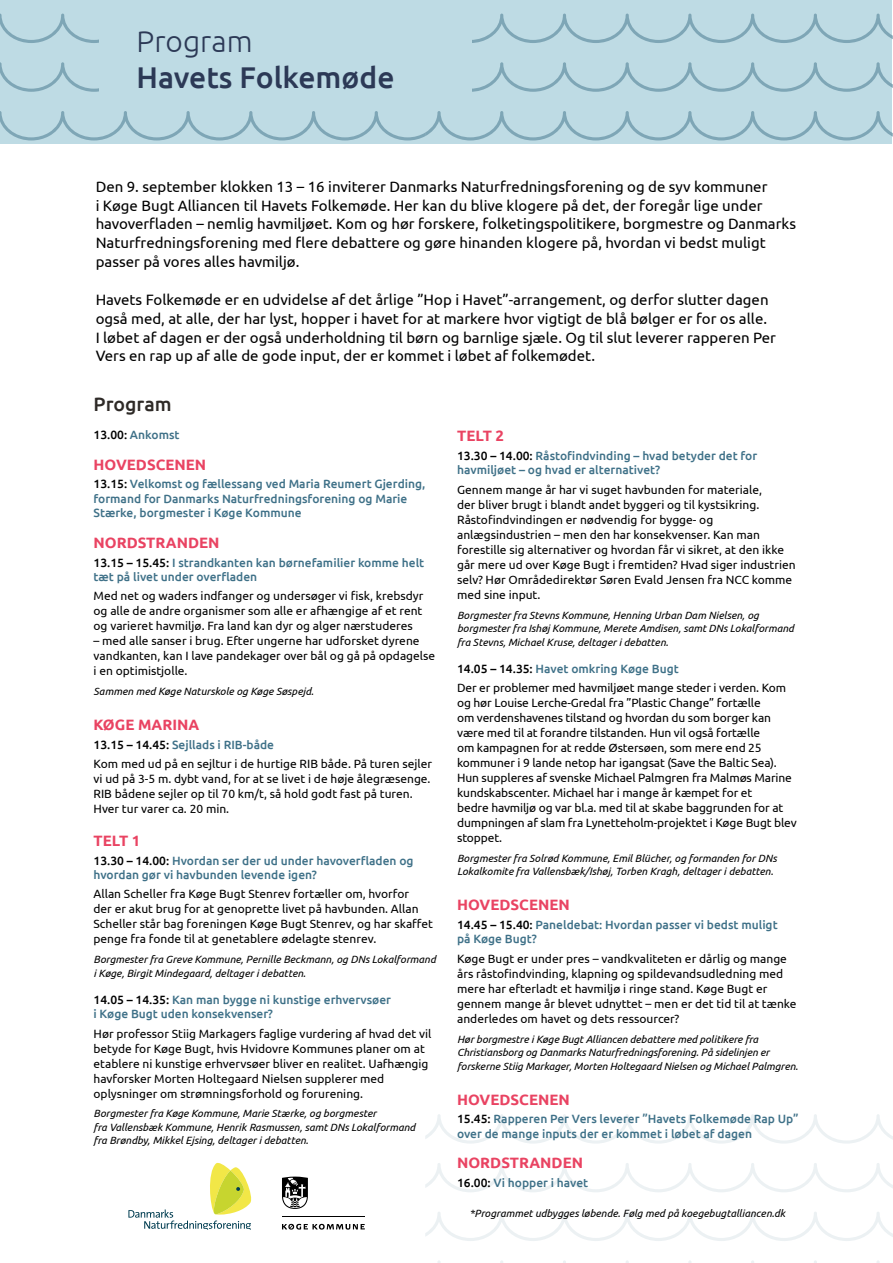
<style>
.page{position:relative;width:893px;height:1263px;background:#fff}
.page>*{position:absolute;margin:0;border:0;box-sizing:border-box;transform-origin:0 0}
.Undetitel{font:500 30px "Ubuntu";color:#2c3956}
.Titel{font:300 30px "Ubuntu";color:#2c3956}
.t1{font:500 19.5px "Ubuntu";color:#2e2a27}
.Brød{font:15px/18.8px "Ubuntu";color:#000}
.Paragraph_Style_1{font:700 15px "Ubuntu";color:#e94362}
.Program_brød{font:12px/15px "Ubuntu";color:#000}
.Program_fed{font:500 12px/14.4px "Ubuntu";color:#3f7188}
.Program_italic{font:italic 10.5px/13.5px "Ubuntu";color:#000}
.Program_brød-2{font:italic 10.5px "Ubuntu";color:#000}
.s1{color:#000}
</style>
<div class="page">
<svg style="left:425px;top:1212px;width:468px;height:29px"></svg>
<svg style="left:425px;top:1163px;width:468px;height:29px"></svg>
<svg style="left:425px;top:1114px;width:468px;height:29px"></svg>
<svg style="left:438px;top:1260px;width:442px;height:3px"></svg>
<div style="left:1px;top:0;width:891px;height:144px;background:#bedbe4"></div>
<svg style="left:0;top:62px;width:893px;height:30px"></svg>
<svg style="left:0;top:14px;width:893px;height:29px"></svg>
<svg style="left:0;top:111px;width:893px;height:29px"></svg>
<div style="left:100px;top:8px;width:372px;height:102px;background:#bedbe4"></div>
<svg style="left:128px;top:1163px;width:123px;height:66px"></svg>
<svg style="left:282px;top:1224px;width:83px;height:5px"></svg>
<svg style="left:282px;top:1176px;width:26px;height:33px"></svg>
<hr style="left:282px;top:1216px;width:83px;height:1px;background:#000">
<h1 class="Titel" style="left:137px;top:23px;width:118px">Program</h1>
<h2 class="Undetitel" style="left:137px;top:58px;width:259px">Havets Folkemøde</h2>
<p class="Brød" style="left:96px;top:177px;width:702px">Den 9. september klokken 13 – 16 inviterer Danmarks Naturfredningsforening og de syv kommuner<br>i Køge Bugt Alliancen til Havets Folkemøde. Her kan du blive klogere på det, der foregår lige under havoverfladen – nemlig havmiljøet. Kom og hør forskere, folketingspolitikere, borgmestre og Danmarks Naturfredningsforening med flere debattere og gøre hinanden klogere på, hvordan vi bedst muligt passer på vores alles havmiljø.</p>
<p class="Brød" style="left:96px;top:290px;width:682px">Havets Folkemøde er en udvidelse af det årlige ”Hop i Havet”-arrangement, og derfor slutter dagen også med, at alle, der har lyst, hopper i havet for at markere hvor vigtigt de blå bølger er for os alle.<br>I løbet af dagen er der også underholdning til børn og barnlige sjæle. Og til slut leverer rapperen Per Vers en rap up af alle de gode input, der er kommet i løbet af folkemødet.</p>
<h2 class="t1" style="left:94px;top:391px;width:80px">Program</h2>
<p class="Program_fed" style="left:94px;top:427px;width:88px"><span class="s1">13.00:</span> Ankomst</p>
<h4 class="Paragraph_Style_1" style="left:94px;top:455px;width:114px">HOVEDSCENEN</h4>
<p class="Program_fed" style="left:94px;top:476px;width:333px"><span class="s1">13.15:</span> Velkomst og fællessang ved Maria Reumert Gjerding, formand for Danmarks Naturfredningsforening og Marie<br>Stærke, borgmester i Køge Kommune</p>
<h4 class="Paragraph_Style_1" style="left:94px;top:534px;width:128px">NORDSTRANDEN</h4>
<p class="Program_fed" style="left:94px;top:555px;width:332px"><span class="s1">13.15 – 15.45:</span> I strandkanten kan børnefamilier komme helt tæt på livet under overfladen</p>
<p class="Program_brød" style="left:94px;top:588px;width:331px;text-align:justify">Med net og waders indfanger og undersøger vi fisk, krebsdyr og alle de andre organismer som alle er afhængige af et rent og varieret havmiljø. Fra land kan dyr og alger nærstuderes</p>
<p class="Program_brød" style="left:94px;top:633px;width:343px">– med alle sanser i brug. Efter ungerne har udforsket dyrene vandkanten, kan I lave pandekager over bål og gå på opdagelse i en optimistjolle.</p>
<p class="Program_italic" style="left:94px;top:684px;width:222px">Sammen med Køge Naturskole og Køge Søspejd.</p>
<h4 class="Paragraph_Style_1" style="left:94px;top:716px;width:107px">KØGE MARINA</h4>
<p class="Program_fed" style="left:94px;top:737px;width:182px"><span class="s1">13.15 – 14.45:</span> Sejllads i RIB-både</p>
<p class="Program_brød" style="left:94px;top:756px;width:340px">Kom med ud på en sejltur i de hurtige RIB både. På turen sejler vi ud på 3-5 m. dybt vand, for at se livet i de høje ålegræsenge.<br>RIB bådene sejler op til 70 km/t, så hold godt fast på turen.<br>Hver tur varer ca. 20 min.</p>
<h4 class="Paragraph_Style_1" style="left:94px;top:831px;width:48px">TELT 1</h4>
<p class="Program_fed" style="left:94px;top:853px;width:322px"><span class="s1">13.30 – 14.00:</span> Hvordan ser der ud under havoverfladen og hvordan gør vi havbunden levende igen?</p>
<p class="Program_brød" style="left:94px;top:886px;width:341px">Allan Scheller fra Køge Bugt Stenrev fortæller om, hvorfor<br>der er akut brug for at genoprette livet på havbunden. Allan Scheller står bag foreningen Køge Bugt Stenrev, og har skaffet penge fra fonde til at genetablere ødelagte stenrev.</p>
<p class="Program_italic" style="left:94px;top:952px;width:344px">Borgmester fra Greve Kommune, Pernille Beckmann, og DNs Lokalformand i Køge, Birgit Mindegaard, deltager i debatten.</p>
<p class="Program_fed" style="left:94px;top:992px;width:299px"><span class="s1">14.05 – 14.35:</span> Kan man bygge ni kunstige erhvervsøer i Køge Bugt uden konsekvenser?</p>
<p class="Program_brød" style="left:94px;top:1025px;width:339px">Hør professor Stiig Markagers faglige vurdering af hvad det vil betyde for Køge Bugt, hvis Hvidovre Kommunes planer om at etablere ni kunstige erhvervsøer bliver en realitet. Uafhængig havforsker Morten Holtegaard Nielsen supplerer med oplysninger om strømningsforhold og forurening.</p>
<p class="Program_italic" style="left:94px;top:1106px;width:323px">Borgmester fra Køge Kommune, Marie Stærke, og borgmester<br>fra Vallensbæk Kommune, Henrik Rasmussen, samt DNs Lokalformand fra Brøndby, Mikkel Ejsing, deltager i debatten.</p>
<h4 class="Paragraph_Style_1" style="left:457px;top:427px;width:48px">TELT 2</h4>
<p class="Program_fed" style="left:457px;top:448px;width:302px"><span class="s1">13.30 – 14.00:</span> Råstofindvinding – hvad betyder det for havmiljøet – og hvad er alternativet?</p>
<p class="Program_brød" style="left:457px;top:481px;width:340px">Gennem mange år har vi suget havbunden for materiale,<br>der bliver brugt i blandt andet byggeri og til kystsikring.<br>Råstofindvindingen er nødvendig for bygge- og anlægsindustrien – men den har konsekvenser. Kan man forestille sig alternativer og hvordan får vi sikret, at den ikke går mere ud over Køge Bugt i fremtiden? Hvad siger industrien selv? Hør Områdedirektør Søren Evald Jensen fra NCC komme med sine input.</p>
<p class="Program_italic" style="left:457px;top:608px;width:338px">Borgmester fra Stevns Kommune, Henning Urban Dam Nielsen, og borgmester fra Ishøj Kommune, Merete Amdisen, samt DNs Lokalformand fra Stevns, Michael Kruse, deltager i debatten.</p>
<p class="Program_fed" style="left:457px;top:661px;width:223px"><span class="s1">14.05 – 14.35:</span> Havet omkring Køge Bugt</p>
<p class="Program_brød" style="left:457px;top:680px;width:341px">Der er problemer med havmiljøet mange steder i verden. Kom og hør Louise Lerche-Gredal fra ”Plastic Change” fortælle<br>om verdenshavenes tilstand og hvordan du som borger kan være med til at forandre tilstanden. Hun vil også fortælle<br>om kampagnen for at redde Østersøen, som mere end 25 kommuner i 9 lande netop har igangsat (Save the Baltic Sea).<br>Hun suppleres af svenske Michael Palmgren fra Malmøs Marine kundskabscenter. Michael har i mange år kæmpet for et<br>bedre havmiljø og var bl.a. med til at skabe baggrunden for at dumpningen af slam fra Lynetteholm-projektet i Køge Bugt blev stoppet.</p>
<p class="Program_italic" style="left:457px;top:851px;width:321px">Borgmester fra Solrød Kommune, Emil Blücher, og formanden for DNs<br>Lokalkomite fra Vallensbæk/Ishøj, Torben Kragh, deltager i debatten.</p>
<h4 class="Paragraph_Style_1" style="left:457px;top:896px;width:114px">HOVEDSCENEN</h4>
<p class="Program_fed" style="left:457px;top:917px;width:322px"><span class="s1">14.45 – 15.40:</span> Paneldebat: Hvordan passer vi bedst muligt på Køge Bugt?</p>
<p class="Program_brød" style="left:457px;top:950px;width:341px">Køge Bugt er under pres – vandkvaliteten er dårlig og mange års råstofindvinding, klapning og spildevandsudledning med mere har efterladt et havmiljø i ringe stand. Køge Bugt er gennem mange år blevet udnyttet – men er det tid til at tænke anderledes om havet og dets ressourcer?</p>
<p class="Program_italic" style="left:457px;top:1032px;width:342px">Hør borgmestre i Køge Bugt Alliancen debattere med politikere fra<br>Christiansborg og Danmarks Naturfredningsforening. På sidelinjen er forskerne Stiig Markager, Morten Holtegaard Nielsen og Michael Palmgren.</p>
<h4 class="Paragraph_Style_1" style="left:457px;top:1090px;width:114px">HOVEDSCENEN</h4>
<p class="Program_fed" style="left:457px;top:1111px;width:343px"><span class="s1">15.45:</span> Rapperen Per Vers leverer ”Havets Folkemøde Rap Up” over de mange inputs der er kommet i løbet af dagen</p>
<h4 class="Paragraph_Style_1" style="left:457px;top:1154px;width:128px">NORDSTRANDEN</h4>
<p class="Program_fed" style="left:457px;top:1175px;width:133px"><span class="s1">16.00:</span> Vi hopper i havet</p>
<p class="Program_brød-2" style="left:470px;top:1207px;width:317px">*Programmet udbygges løbende. Følg med på koegebugtalliancen.dk</p>
</div>
